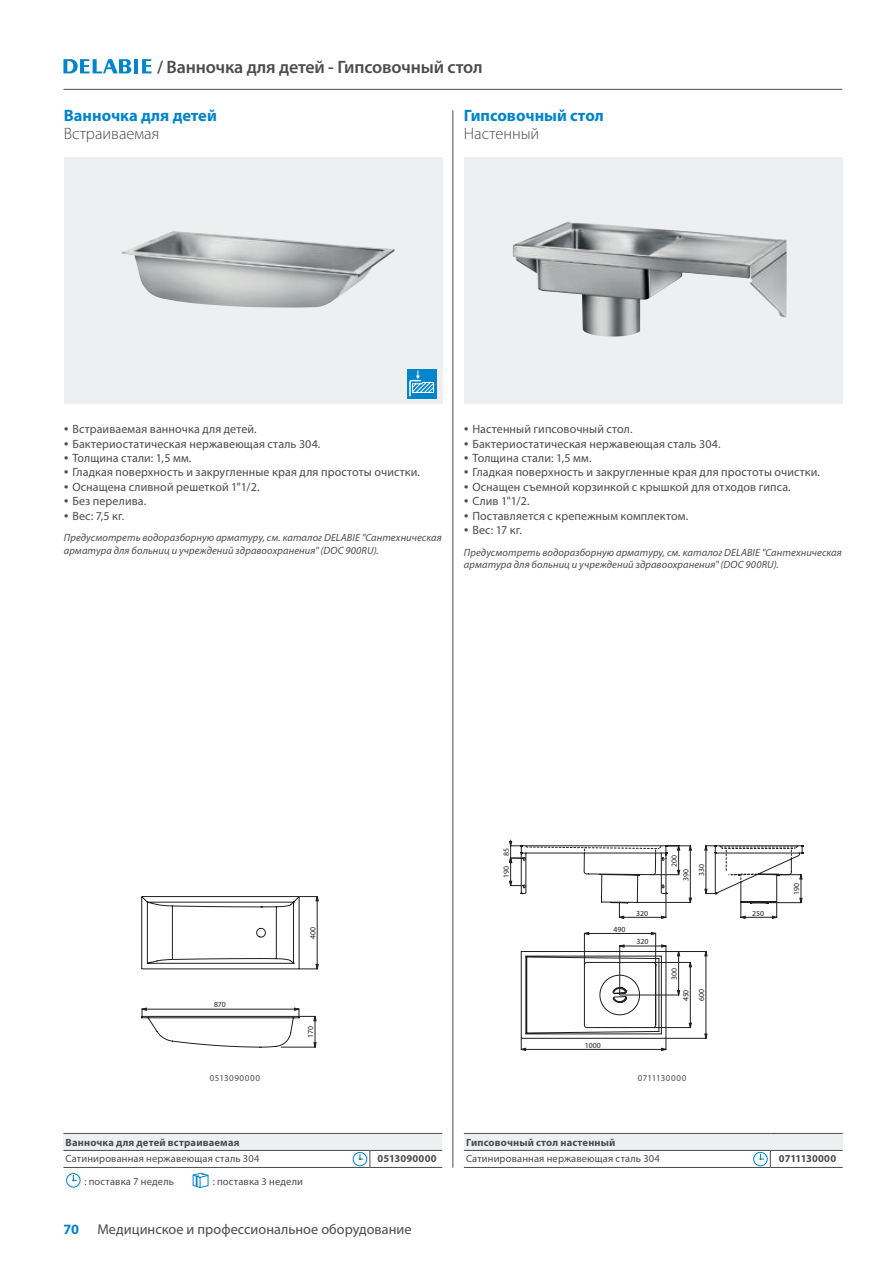
<style>
.page{position:relative;width:893px;height:1263px;background:#fff}
.page>*{position:absolute;margin:0;border:0;box-sizing:border-box;transform-origin:0 0}
.t1{font:600 18px "Myriad Pro";letter-spacing:-.01em;color:#4b4c4d}
.t2{font:700 16.5px "Myriad Pro";color:#0084ca}
.t3{font:300 16.5px "Myriad Pro";color:#4b4c4d}
.t4{font:14.25px "Myriad Pro";letter-spacing:.005em;color:#4b4c4d}
.t5{font:700 14.25px "Myriad Pro";color:#0084ca}
.t6{font:12px "Myriad Pro";letter-spacing:.01em;color:#4b4c4d}
.t7{font:italic 10.5px/12.6px "Myriad Pro";letter-spacing:.01em;color:#4b4c4d}
.t8{font:10.5px "Myriad Pro";letter-spacing:.015em;color:#4b4c4d}
.t9{font:700 10.5px "Myriad Pro";letter-spacing:.02em;color:#4b4c4d}
.t10{font:700 10.5px "Myriad Pro";color:#4b4c4d}
.t11{font:9px "Myriad Pro";letter-spacing:.05em;color:#4b4c4d}
.t12{font:9px "Myriad Pro";letter-spacing:.03em;color:#4b4c4d}
.t13{font:7.8px/15.6px "Arial";color:#231f20}
.s1{font-family:"Theinhardt"}
</style>
<div class="page">
<svg style="left:63px;top:59px;width:68px;height:14px"></svg>
<hr style="left:134px;top:59px;width:4px;height:14px;background:#0084ca">
<svg style="left:142px;top:59px;width:9px;height:14px"></svg>
<hr style="left:63px;top:89px;width:779px;height:1px;background:#4b4c4d">
<svg style="left:193px;top:1172px;width:15px;height:15px"></svg>
<div style="left:66px;top:1172px;width:14px;height:15px;border:1px solid #0084ca;border-radius:50%"></div>
<svg style="left:72px;top:1174px;width:5px;height:6px"></svg>
<hr style="left:452px;top:110px;width:1px;height:1057px;background:#4b4c4d">
<div style="left:463px;top:157px;width:379px;height:247px;background:#edeff0"></div>
<img style="left:512px;top:221px;width:274px;height:116px">
<svg style="left:509px;top:839px;width:292px;height:211px"></svg>
<svg style="left:141px;top:1007px;width:175px;height:40px"></svg>
<svg style="left:141px;top:896px;width:177px;height:73px"></svg>
<div style="left:64px;top:157px;width:378px;height:247px;background:#edeff0"></div>
<img style="left:121px;top:231px;width:273px;height:76px">
<div style="left:406px;top:369px;width:30px;height:29px;background:#0084ca"></div>
<svg style="left:409px;top:370px;width:25px;height:26px"></svg>
<div style="left:63px;top:1133px;width:379px;height:17px;background:#edeff0"></div>
<svg style="left:369px;top:1150px;width:1px;height:16px"></svg>
<hr style="left:63px;top:1132px;width:307px;height:1px;background:#4b4c4d">
<hr style="left:370px;top:1132px;width:72px;height:1px;background:#4b4c4d">
<hr style="left:63px;top:1149px;width:307px;height:1px;background:#4b4c4d">
<hr style="left:370px;top:1149px;width:72px;height:1px;background:#4b4c4d">
<hr style="left:63px;top:1166px;width:307px;height:1px;background:#4b4c4d">
<hr style="left:370px;top:1166px;width:72px;height:1px;background:#4b4c4d">
<div style="left:463px;top:1133px;width:379px;height:17px;background:#edeff0"></div>
<svg style="left:769px;top:1150px;width:1px;height:16px"></svg>
<hr style="left:463px;top:1132px;width:307px;height:1px;background:#4b4c4d">
<hr style="left:770px;top:1132px;width:72px;height:1px;background:#4b4c4d">
<hr style="left:463px;top:1149px;width:307px;height:1px;background:#4b4c4d">
<hr style="left:770px;top:1149px;width:72px;height:1px;background:#4b4c4d">
<hr style="left:463px;top:1166px;width:307px;height:1px;background:#4b4c4d">
<hr style="left:770px;top:1166px;width:72px;height:1px;background:#4b4c4d">
<div style="left:753px;top:1151px;width:14px;height:14px;border:1px solid #0084ca;border-radius:50%"></div>
<div style="left:353px;top:1151px;width:14px;height:14px;border:1px solid #0084ca;border-radius:50%"></div>
<svg style="left:359px;top:1153px;width:4px;height:6px"></svg>
<h1 class="t1" style="left:157px;top:56px;width:327px">/ Ванночка для детей - Гипсовочный стол</h1>
<h2 class="t2" style="left:64px;top:105px;width:154px">Ванночка для детей</h2>
<h2 class="t3" style="left:64px;top:125px;width:97px">Встраиваемая</h2>
<h2 class="t2" style="left:463px;top:105px;width:141px">Гипсовочный стол</h2>
<h2 class="t3" style="left:463px;top:125px;width:77px">Настенный</h2>
<p class="t6" style="left:64px;top:421px;width:194px"><span class="s1">•</span> Встраиваемая ванночка для детей.</p>
<p class="t6" style="left:64px;top:436px;width:258px"><span class="s1">•</span> Бактериостатическая нержавеющая сталь 304.</p>
<p class="t6" style="left:64px;top:450px;width:129px"><span class="s1">•</span> Толщина стали: 1,5 мм.</p>
<p class="t6" style="left:64px;top:465px;width:357px"><span class="s1">•</span> Гладкая поверхность и закругленные края для простоты очистки.</p>
<p class="t6" style="left:64px;top:479px;width:197px"><span class="s1">•</span> Оснащена сливной решеткой 1"1/2.</p>
<p class="t6" style="left:64px;top:493px;width:84px"><span class="s1">•</span> Без перелива.</p>
<p class="t6" style="left:64px;top:508px;width:62px"><span class="s1">•</span> Вес: 7,5 кг.</p>
<p class="t7" style="left:64px;top:531px;width:379px">Предусмотреть водоразборную арматуру, см. каталог DELABIE "Сантехническая арматура для больниц и учреждений здравоохранения" (DOC 900RU).</p>
<p class="t6" style="left:463px;top:421px;width:170px"><span class="s1">•</span> Настенный гипсовочный стол.</p>
<p class="t6" style="left:463px;top:436px;width:258px"><span class="s1">•</span> Бактериостатическая нержавеющая сталь 304.</p>
<p class="t6" style="left:463px;top:450px;width:129px"><span class="s1">•</span> Толщина стали: 1,5 мм.</p>
<p class="t6" style="left:463px;top:465px;width:357px"><span class="s1">•</span> Гладкая поверхность и закругленные края для простоты очистки.</p>
<p class="t6" style="left:463px;top:479px;width:328px"><span class="s1">•</span> Оснащен съемной корзинкой с крышкой для отходов гипса.</p>
<p class="t6" style="left:463px;top:493px;width:67px"><span class="s1">•</span> Слив 1"1/2.</p>
<p class="t6" style="left:463px;top:508px;width:226px"><span class="s1">•</span> Поставляется с крепежным комплектом.</p>
<p class="t6" style="left:463px;top:522px;width:60px"><span class="s1">•</span> Вес: 17 кг.</p>
<p class="t7" style="left:463px;top:545px;width:379px">Предусмотреть водоразборную арматуру, см. каталог DELABIE "Сантехническая арматура для больниц и учреждений здравоохранения" (DOC 900RU).</p>
<p class="t13" style="left:214px;top:996px;width:13px">870</p>
<p class="t13" style="left:305px;top:939px;width:13px;rotate:-90deg">400</p>
<p class="t13" style="left:302px;top:1037px;width:13px;rotate:-90deg">170</p>
<p class="t13" style="left:498px;top:856px;width:9px;rotate:-90deg">85</p>
<p class="t13" style="left:498px;top:878px;width:13px;rotate:-90deg">190</p>
<p class="t13" style="left:613px;top:920px;width:13px">490</p>
<p class="t13" style="left:636px;top:904px;width:13px">320</p>
<p class="t13" style="left:636px;top:933px;width:13px">320</p>
<p class="t13" style="left:584px;top:1036px;width:17px">1000</p>
<p class="t13" style="left:666px;top:866px;width:13px;rotate:-90deg">200</p>
<p class="t13" style="left:677px;top:880px;width:13px;rotate:-90deg">390</p>
<p class="t13" style="left:693px;top:876px;width:13px;rotate:-90deg">330</p>
<p class="t13" style="left:666px;top:979px;width:13px;rotate:-90deg">300</p>
<p class="t13" style="left:677px;top:1001px;width:14px;rotate:-90deg">450<br>600</p>
<p class="t13" style="left:752px;top:904px;width:13px">250</p>
<p class="t13" style="left:788px;top:894px;width:13px;rotate:-90deg">190</p>
<p class="t11" style="left:210px;top:1071px;width:52px">0513090000</p>
<p class="t12" style="left:637px;top:1071px;width:50px">0711130000</p>
<p class="t9" style="left:66px;top:1135px;width:175px">Ванночка для детей встраиваемая</p>
<p class="t8" style="left:66px;top:1152px;width:195px">Сатинированная нержавеющая сталь 304</p>
<p class="t9" style="left:377px;top:1151px;width:61px">0513090000</p>
<p class="t8" style="left:84px;top:1174px;width:91px">: поставка 7 недель</p>
<p class="t8" style="left:212px;top:1174px;width:92px">: поставка 3 недели</p>
<p class="t5" style="left:63px;top:1219px;width:17px">70</p>
<p class="t4" style="left:97px;top:1219px;width:315px">Медицинское и профессиональное оборудование</p>
<p class="t9" style="left:466px;top:1135px;width:151px">Гипсовочный стол настенный</p>
<p class="t8" style="left:466px;top:1152px;width:195px">Сатинированная нержавеющая сталь 304</p>
<p class="t10" style="left:778px;top:1151px;width:59px">0711130000</p>
</div>
